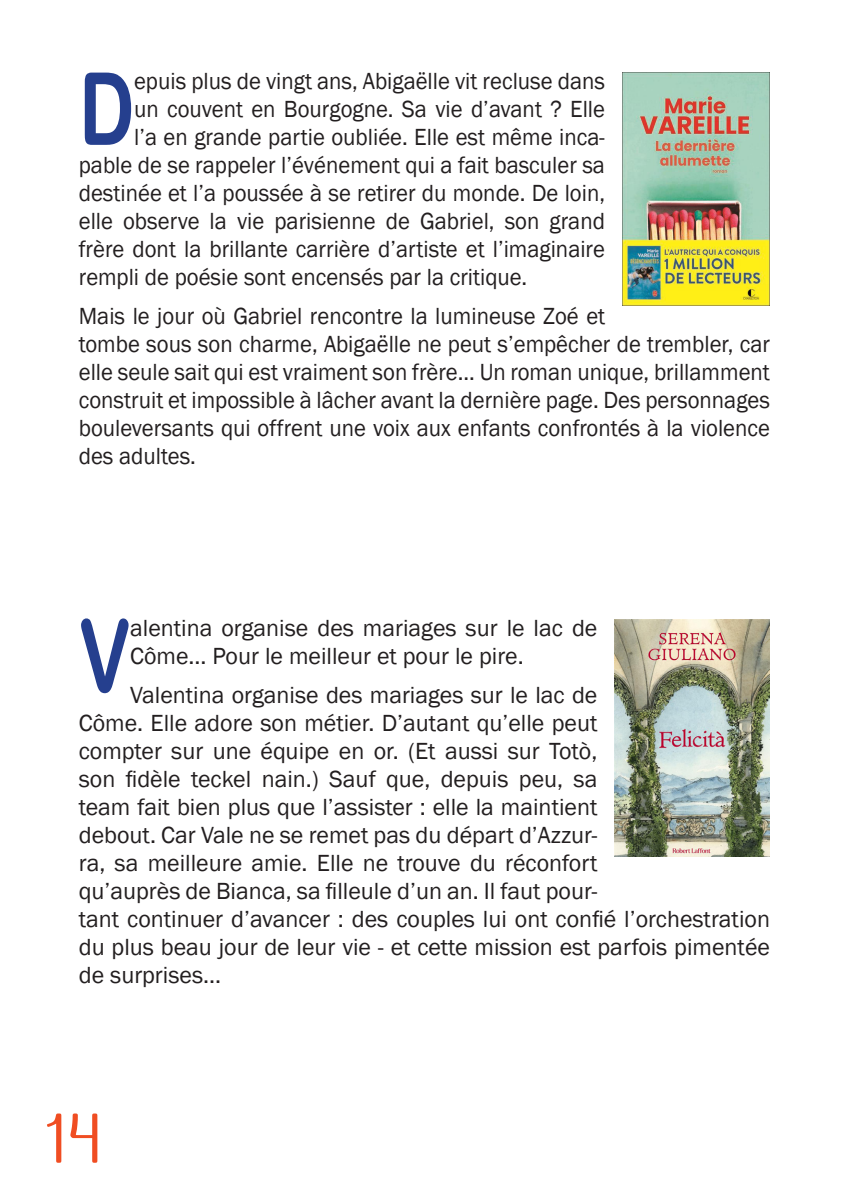
<style>
.page{position:relative;width:842px;height:1191px;background:#fff}
.page>*{position:absolute;margin:0;border:0;box-sizing:border-box;transform-origin:0 0}
.t1{font:101px "Arial Rounded MT Bold";color:#253f8e;scale:.75 1}
.t2{font:64px "Aubade";color:#f04d22}
.t3{font:24px/28px "Franklin Gothic";color:#231f20;scale:.95 1}
.t4{font:24px/28px "Franklin Gothic";color:#231f20}
</style>
<div class="page">
<img style="left:622px;top:72px;width:148px;height:234px">
<img style="left:614px;top:619px;width:156px;height:237px">
<p class="t1" style="left:79px;top:49px;width:76px">D</p>
<p class="t3" style="left:134px;top:67px;width:497px">epuis plus de vingt ans, Abigaëlle vit recluse dans</p>
<p class="t3" style="left:134px;top:95px;width:497px">un couvent en Bourgogne. Sa vie d’avant ? Elle</p>
<p class="t3" style="left:134px;top:123px;width:497px">l’a en grande partie oubliée. Elle est même inca-</p>
<p class="t3" style="left:79px;top:151px;width:555px">pable de se rappeler l’événement qui a fait basculer sa</p>
<p class="t3" style="left:79px;top:179px;width:555px">destinée et l’a poussée à se retirer du monde. De loin,</p>
<p class="t3" style="left:79px;top:207px;width:555px">elle observe la vie parisienne de Gabriel, son grand</p>
<p class="t3" style="left:79px;top:235px;width:555px">frère dont la brillante carrière d’artiste et l’imaginaire</p>
<p class="t3" style="left:79px;top:263px;width:474px">rempli de poésie sont encensés par la critique.</p>
<p class="t3" style="left:79px;top:303px;width:729px">Mais le jour où Gabriel rencontre la lumineuse Zoé et<br>tombe sous son charme, Abigaëlle ne peut s’empêcher de trembler, car elle seule sait qui est vraiment son frère... Un roman unique, brillamment construit et impossible à lâcher avant la dernière page. Des personnages bouleversants qui offrent une voix aux enfants confrontés à la violence des adultes.</p>
<p class="t1" style="left:79px;top:596px;width:71px">V</p>
<p class="t4" style="left:130px;top:614px;width:469px">alentina organise des mariages sur le lac de<br>Côme... Pour le meilleur et pour le pire.</p>
<p class="t4" style="left:79px;top:682px;width:693px;text-indent:51px">Valentina organise des mariages sur le lac de<br>Côme. Elle adore son métier. D’autant qu’elle peut<br>compter sur une équipe en or. (Et aussi sur Totò,<br>son fidèle teckel nain.) Sauf que, depuis peu, sa<br>team fait bien plus que l’assister : elle la maintient<br>debout. Car Vale ne se remet pas du départ d’Azzur-<br>ra, sa meilleure amie. Elle ne trouve du réconfort<br>qu’auprès de Bianca, sa filleule d’un an. Il faut pour-<br>tant continuer d’avancer : des couples lui ont confié l’orchestration du plus beau jour de leur vie - et cette mission est parfois pimentée de surprises...</p>
<p class="t2" style="left:44px;top:1097px;width:58px">14</p>
</div>
